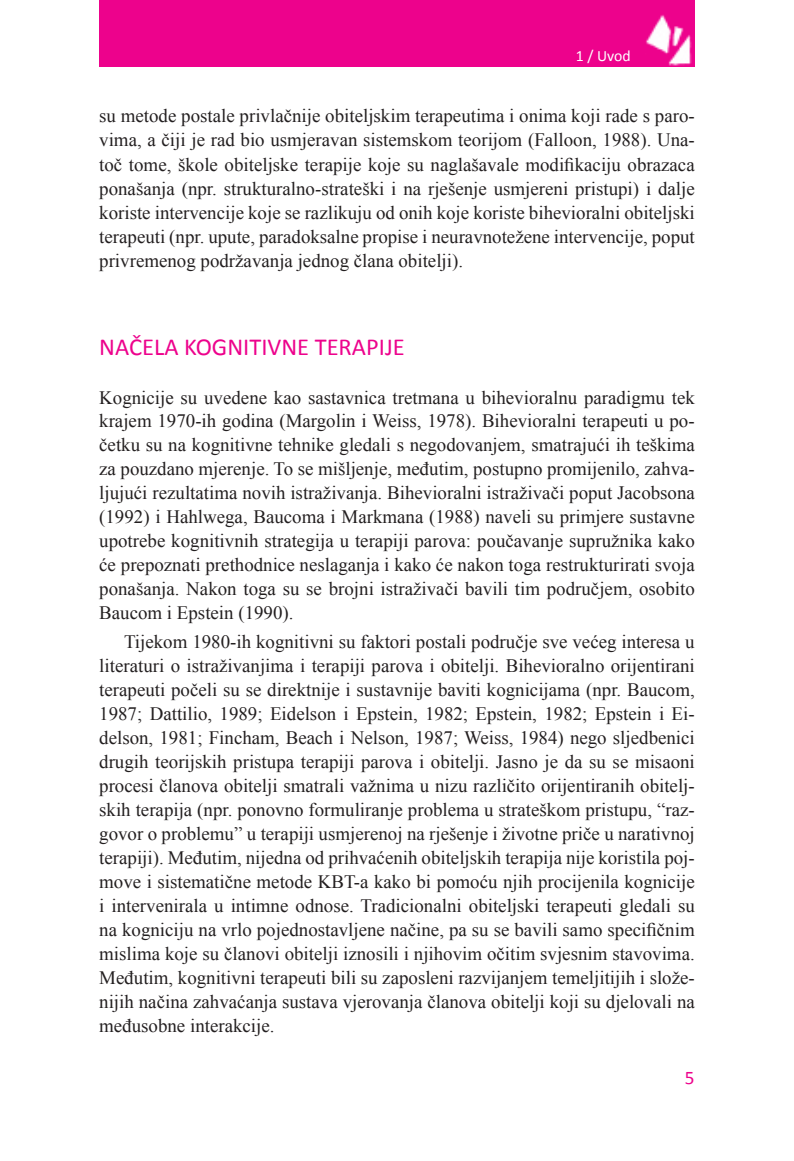
<style>
.page{position:relative;width:794px;height:1161px;background:#fff}
.page>*{position:absolute;margin:0;border:0;box-sizing:border-box;transform-origin:0 0}
.naslov_1{font:24.5px "Calibri";color:#ed028c}
.t1{font:19.25px "Calibri";color:#ed028c}
.bodi{font:18.9px/24px "Times New Roman";color:#231f20;text-align:justify}
.bodi_1{font:18.9px/24px "Times New Roman";color:#231f20;text-align:justify}
.t2{font:15.75px "Calibri";color:#fff}
</style>
<div class="page">
<div style="left:99px;top:0;width:595px;height:67px;background:#ed028c"></div>
<img style="left:645px;top:15px;width:47px;height:51px">
<p class="t2" style="left:576px;top:46px;width:56px">1 / Uvod</p>
<p class="bodi" style="left:99px;top:104px;width:597px">su metode postale privlačnije obiteljskim terapeutima i onima koji rade s paro&shy;vima, a čiji je rad bio usmjeravan sistemskom teorijom (Falloon, 1988). Una&shy;toč tome, škole obiteljske terapije koje su naglašavale modifikaciju obrazaca ponašanja (npr. strukturalno-strateški i na rješenje usmjereni pristupi) i dalje koriste intervencije koje se razlikuju od onih koje koriste bihevioralni obiteljski terapeuti (npr. upute, paradoksalne propise i neuravnotežene intervencije, poput privremenog podržavanja jednog člana obitelji).</p>
<p class="naslov_1" style="left:99px;top:331px;width:307px">NAČELA KOGNITIVNE TERAPIJE</p>
<p class="bodi_1" style="left:99px;top:385px;width:597px">Kognicije su uvedene kao sastavnica tretmana u bihevioralnu paradigmu tek krajem 1970-ih godina (Margolin i Weiss, 1978). Bihevioralni terapeuti u po&shy;četku su na kognitivne tehnike gledali s negodovanjem, smatrajući ih teškima za pouzdano mjerenje. To se mišljenje, međutim, postupno promijenilo, zahva&shy;ljujući rezultatima novih istraživanja. Bihevioralni istraživači poput Jacobsona (1992) i Hahlwega, Baucoma i Markmana (1988) naveli su primjere sustavne upotrebe kognitivnih strategija u terapiji parova: poučavanje supružnika kako će prepoznati prethodnice neslaganja i kako će nakon toga restrukturirati svoja ponašanja. Nakon toga su se brojni istraživači bavili tim područjem, osobito Baucom i Epstein (1990).</p>
<p class="bodi" style="left:99px;top:630px;width:597px;text-indent:25px">Tijekom 1980-ih kognitivni su faktori postali područje sve većeg interesa u literaturi o istraživanjima i terapiji parova i obitelji. Bihevioralno orijentirani terapeuti počeli su se direktnije i sustavnije baviti kognicijama (npr. Baucom, 1987; Dattilio, 1989; Eidelson i Epstein, 1982; Epstein, 1982; Epstein i Ei&shy;delson, 1981; Fincham, Beach i Nelson, 1987; Weiss, 1984) nego sljedbenici drugih teorijskih pristupa terapiji parova i obitelji. Jasno je da su se misaoni procesi članova obitelji smatrali važnima u nizu različito orijentiranih obitelj&shy;skih terapija (npr. ponovno formuliranje problema u strateškom pristupu, “raz&shy;govor o problemu” u terapiji usmjerenoj na rješenje i životne priče u narativnoj terapiji). Međutim, nijedna od prihvaćenih obiteljskih terapija nije koristila poj&shy;move i sistematične metode KBT-a kako bi pomoću njih procijenila kognicije i intervenirala u intimne odnose. Tradicionalni obiteljski terapeuti gledali su na kogniciju na vrlo pojednostavljene načine, pa su se bavili samo specifičnim mislima koje su članovi obitelji iznosili i njihovim očitim svjesnim stavovima.<br>Međutim, kognitivni terapeuti bili su zaposleni razvijanjem temeljitijih i slože&shy;nijih načina zahvaćanja sustava vjerovanja članova obitelji koji su djelovali na međusobne interakcije.</p>
<p class="t1" style="left:685px;top:1065px;width:11px">5</p>
</div>
